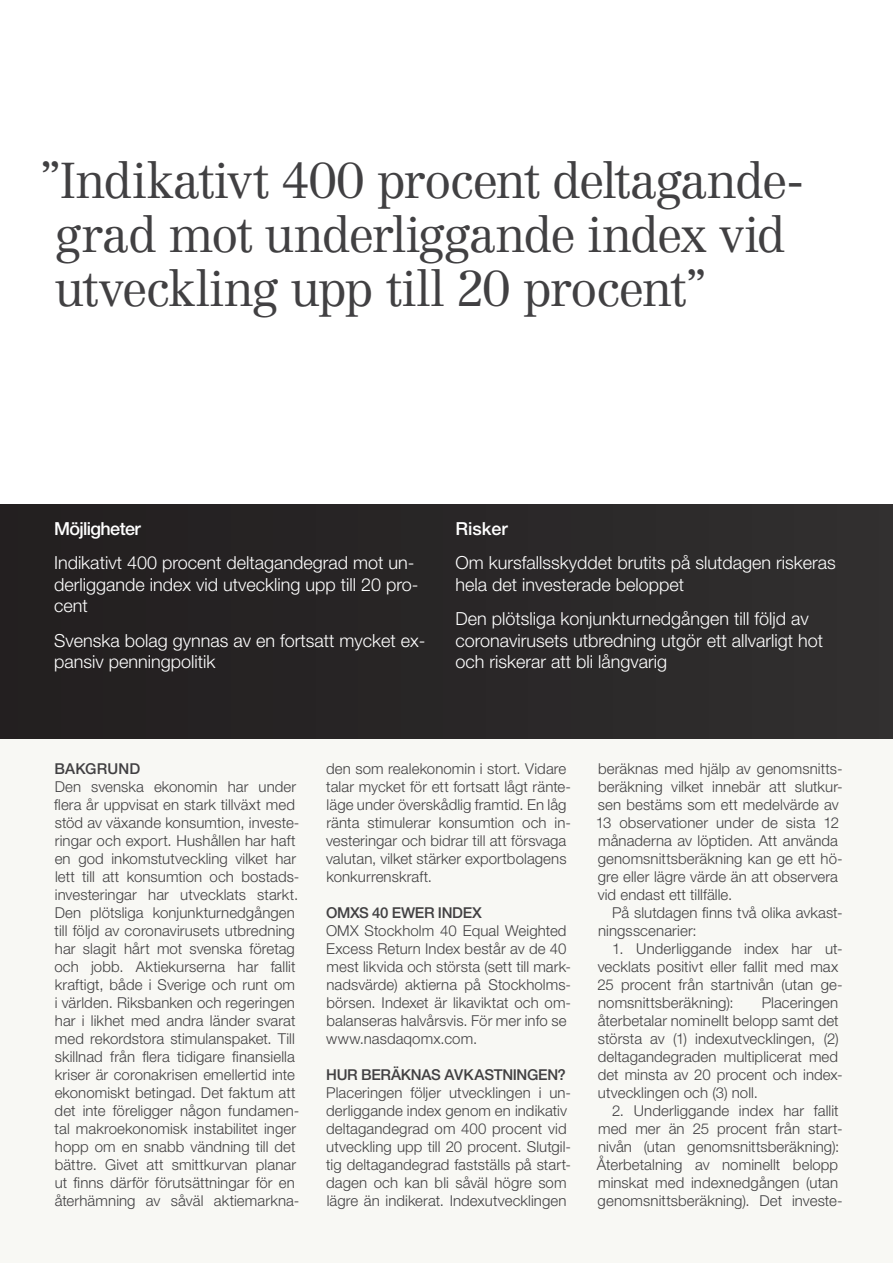
<style>
.page{position:relative;width:893px;height:1263px;background:#fff}
.page>*{position:absolute;margin:0;border:0;box-sizing:border-box;transform-origin:0 0}
.t1{font:300 49.5px/54px "Centennial LT Std";letter-spacing:-.035em;color:#414042}
.t2{font:300 18px/21.6px "Helvetica Neue LT Std";color:#fff}
.t3{font:500 18px "Helvetica Neue LT Std";letter-spacing:-.035em;color:#fff}
.t4{font:300 15px/18px "Helvetica Neue LT Std";letter-spacing:.005em;color:#414042}
.t5{font:500 15px "Helvetica Neue LT Std";letter-spacing:-.02em;color:#414042}
.t6{font:500 15px "Helvetica Neue LT Std";letter-spacing:.01em;color:#414042}
</style>
<div class="page">
<div style="left:0;top:730px;width:893px;height:533px;background:#f8f8f4"></div>
<div style="left:0;top:504px;width:893px;height:234px;background:#292627"></div>
<h1 class="t1" style="left:39px;top:154px;width:767px">”Indikativt 400 procent deltagande&shy;grad mot underliggande index vid utveckling upp till 20 procent”</h1>
<p class="t3" style="left:54px;top:518px;width:88px">Möjligheter</p>
<p class="t2" style="left:54px;top:552px;width:366px">Indikativt 400 procent deltagandegrad mot un&shy;derliggande index vid utveckling upp till 20 pro&shy;cent</p>
<p class="t2" style="left:54px;top:629px;width:373px">Svenska bolag gynnas av en fortsatt mycket ex&shy;pansiv penningpolitik</p>
<p class="t3" style="left:455px;top:518px;width:54px">Risker</p>
<p class="t2" style="left:455px;top:552px;width:382px">Om kursfallsskyddet brutits på slutdagen riskeras hela det investerade beloppet</p>
<p class="t2" style="left:455px;top:608px;width:369px">Den plötsliga konjunkturnedgången till följd av coronavirusets utbredning utgör ett allvarligt hot och riskerar att bli långvarig</p>
<p class="t6" style="left:55px;top:760px;width:87px">BAKGRUND</p>
<p class="t4" style="left:54px;top:777px;width:247px">Den svenska ekonomin har under flera år uppvisat en stark tillväxt med stöd av växande konsumtion, investe&shy;ringar och export. Hushållen har haft en god inkomstutveckling vilket har lett till att konsumtion och bostads&shy;investeringar har utvecklats starkt.<br>Den plötsliga konjunkturnedgången till följd av coronavirusets utbredning har slagit hårt mot svenska företag och jobb. Aktiekurserna har fallit kraftigt, både i Sverige och runt om i världen. Riksbanken och regeringen har i likhet med andra länder svarat med rekordstora stimulanspaket. Till skillnad från flera tidigare finansiella kriser är coronakrisen emellertid inte ekonomiskt betingad. Det faktum att det inte föreligger någon fundamen&shy;tal makroekonomisk instabilitet inger hopp om en snabb vändning till det bättre. Givet att smittkurvan planar ut finns därför förutsättningar för en återhämning av såväl aktiemarkna-</p>
<p class="t4" style="left:326px;top:759px;width:246px">den som realekonomin i stort. Vidare talar mycket för ett fortsatt lågt ränte&shy;läge under överskådlig framtid. En låg ränta stimulerar konsumtion och in&shy;vesteringar och bidrar till att försvaga valutan, vilket stärker exportbolagens konkurrenskraft.</p>
<p class="t5" style="left:326px;top:904px;width:157px">OMXS 40 EWER INDEX</p>
<p class="t4" style="left:326px;top:921px;width:247px">OMX Stockholm 40 Equal Weighted Excess Return Index består av de 40 mest likvida och största (sett till mark&shy;nadsvärde) aktierna på Stockholms&shy;börsen. Indexet är likaviktat och om&shy;balanseras halvårsvis. För mer info se www.nasdaqomx.com.</p>
<p class="t5" style="left:326px;top:1066px;width:241px">HUR BERÄKNAS AVKASTNINGEN?</p>
<p class="t4" style="left:326px;top:1083px;width:246px">Placeringen följer utvecklingen i un&shy;derliggande index genom en indikativ deltagandegrad om 400 procent vid utveckling upp till 20 procent. Slutgil&shy;tig deltagandegrad fastställs på start&shy;dagen och kan bli såväl högre som lägre än indikerat. Indexutvecklingen</p>
<p class="t4" style="left:596px;top:759px;width:248px">beräknas med hjälp av genomsnitts&shy;beräkning vilket innebär att slutkur&shy;sen bestäms som ett medelvärde av 13 observationer under de sista 12 månaderna av löptiden. Att använda genomsnittsberäkning kan ge ett hö&shy;gre eller lägre värde än att observera vid endast ett tillfälle.</p>
<p class="t4" style="left:598px;top:903px;width:246px;text-indent:14px">På slutdagen finns två olika avkast&shy;ningsscenarier:</p>
<p class="t4" style="left:597px;top:939px;width:247px;text-indent:15px">1. Underliggande index har ut&shy;vecklats positivt eller fallit med max<br>25 procent från startnivån (utan ge&shy;nomsnittsberäkning):</p>
<p class="t4" style="left:598px;top:993px;width:246px;text-indent:164px">Placeringen återbetalar nominellt belopp samt det största av (1) indexutvecklingen, (2) deltagandegraden multiplicerat med det minsta av 20 procent och index&shy;utvecklingen och (3) noll.</p>
<p class="t4" style="left:597px;top:1101px;width:247px;text-indent:15px">2. Underliggande index har fallit med mer än 25 procent från start&shy;nivån (utan genomsnittsberäkning):<br>Återbetalning av nominellt belopp minskat med indexnedgången (utan genomsnittsberäkning). Det investe-</p>
</div>
